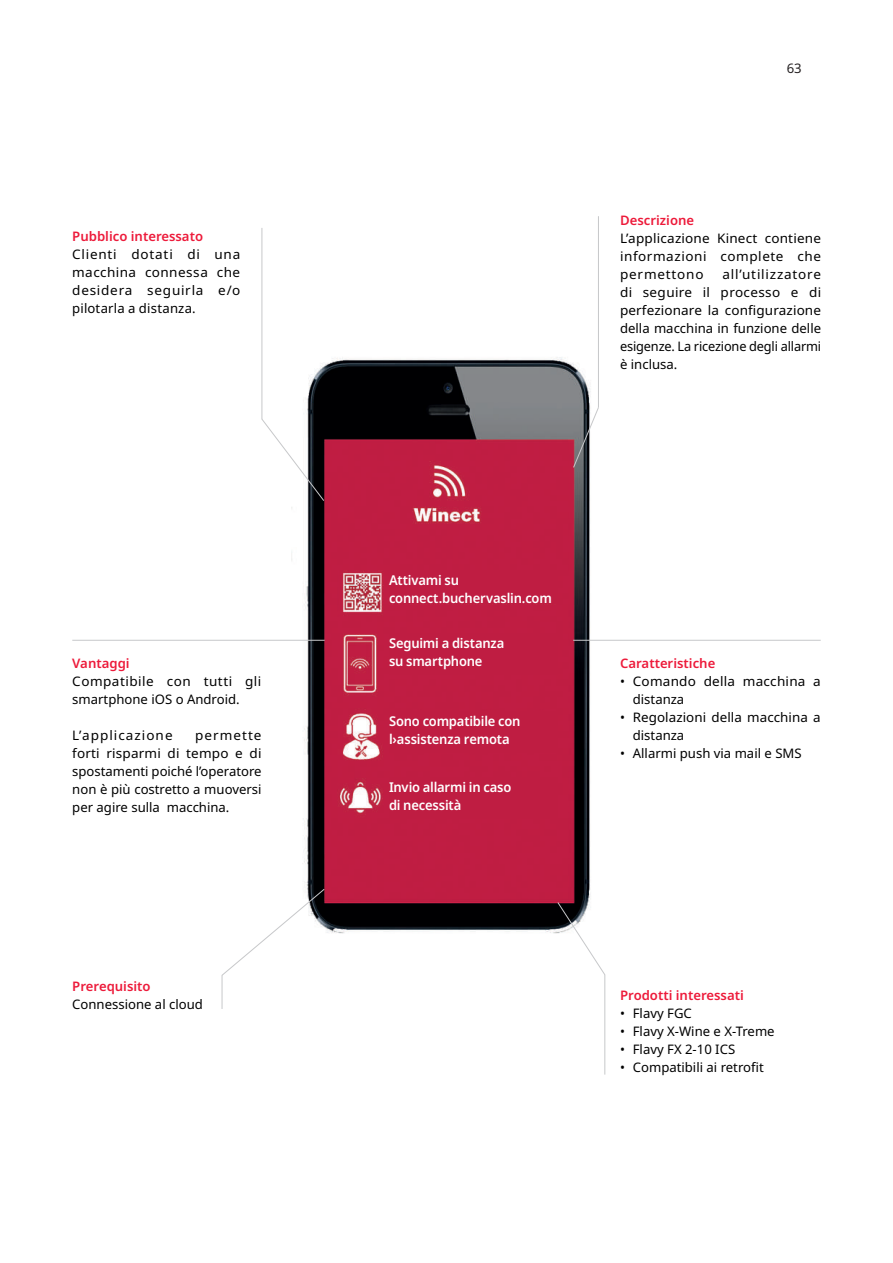
<style>
.page{position:relative;width:893px;height:1263px;background:#fff}
.page>*{position:absolute;margin:0;border:0;box-sizing:border-box;transform-origin:0 0}
.t1{font:600 13.5px/18px "Noto Sans";letter-spacing:-.015em;color:#fff;scale:.96 1}
.t2{font:13.2px/18px "Noto Sans";color:#000;text-align:justify}
.t3{font:600 13.2px "Noto Sans";color:#ed1a3a}
.t4{font:13.2px/18px "Noto Sans";letter-spacing:.035em;color:#000}
.t5{font:13.2px "Noto Sans";letter-spacing:.075em;color:#000}
.t6{font:13.2px "Noto Sans";color:#231f20}
.t7{font:600 9px "Noto Sans";color:#fff}
</style>
<div class="page">
<img style="left:292px;top:357px;width:310px;height:577px">
<hr style="left:72px;top:640px;width:253px;height:1px;background:#c7c8ca">
<hr style="left:573px;top:640px;width:248px;height:1px;background:#c7c8ca">
<hr style="left:598px;top:216px;width:1px;height:191px;background:#c7c8ca">
<hr style="left:262px;top:228px;width:1px;height:191px;background:#c7c8ca">
<hr style="left:222px;top:975px;width:1px;height:34px;background:#c7c8ca">
<hr style="left:604px;top:975px;width:1px;height:99px;background:#c7c8ca">
<svg style="left:221px;top:888px;width:104px;height:88px"></svg>
<svg style="left:557px;top:901px;width:49px;height:75px"></svg>
<svg style="left:573px;top:406px;width:26px;height:62px"></svg>
<svg style="left:261px;top:418px;width:64px;height:84px"></svg>
<div style="left:389px;top:570px;width:168px;height:34px;background:#bf1d42"></div>
<div style="left:389px;top:633px;width:168px;height:41px;background:#bf1d42"></div>
<div style="left:389px;top:712px;width:168px;height:41px;background:#bf1d42"></div>
<div style="left:389px;top:778px;width:168px;height:41px;background:#bf1d42"></div>
<p class="t3" style="left:72px;top:227px;width:132px">Pubblico interessato</p>
<p class="t2" style="left:72px;top:246px;width:169px">Clienti dotati di una macchina connessa che desidera seguirla e/o pilotarla a distanza.</p>
<p class="t3" style="left:72px;top:654px;width:59px">Vantaggi</p>
<p class="t4" style="left:72px;top:673px;width:191px">Compatibile con tutti gli smartphone iOS o Android.</p>
<p class="t5" style="left:72px;top:726px;width:102px">L’applicazione</p>
<p class="t2" style="left:72px;top:727px;width:191px;text-indent:123px">permette forti risparmi di tempo e di spostamenti poiché l’operatore non è più costretto a muoversi per agire sulla macchina.</p>
<p class="t3" style="left:72px;top:977px;width:80px">Prerequisito</p>
<p class="t2" style="left:72px;top:996px;width:132px">Connessione al cloud</p>
<p class="t6" style="left:787px;top:59px;width:17px">63</p>
<p class="t3" style="left:620px;top:211px;width:76px">Descrizione</p>
<p class="t2" style="left:620px;top:230px;width:202px">L’applicazione Kinect contiene informazioni complete che permettono</p>
<p class="t2" style="left:620px;top:266px;width:203px;text-indent:102px">all’utilizzatore di seguire il processo e di perfezionare la configurazione della macchina in funzione delle esigenze. La ricezione degli allarmi è inclusa.</p>
<p class="t1" style="left:389px;top:571px;width:171px">Attivami su connect.buchervaslin.com</p>
<p class="t1" style="left:389px;top:634px;width:122px">Seguimi a distanza su smartphone</p>
<p class="t7" style="left:438px;top:573px;width:4px">-</p>
<p class="t7" style="left:432px;top:636px;width:4px">-</p>
<p class="t1" style="left:389px;top:713px;width:138px">Sono compatibile con l›assistenza remota</p>
<p class="t1" style="left:389px;top:779px;width:129px">Invio allarmi in caso di necessità</p>
<p class="t3" style="left:620px;top:654px;width:97px">Caratteristiche</p>
<p class="t2" style="left:633px;top:673px;width:189px;text-indent:-13px">• Comando della macchina a distanza</p>
<p class="t2" style="left:633px;top:709px;width:189px;text-indent:-13px">• Regolazioni della macchina a distanza</p>
<p class="t2" style="left:620px;top:745px;width:183px">• Allarmi push via mail e SMS</p>
<p class="t3" style="left:620px;top:986px;width:125px">Prodotti interessati</p>
<p class="t2" style="left:620px;top:1005px;width:73px">• Flavy FGC</p>
<p class="t2" style="left:620px;top:1023px;width:156px">• Flavy X-Wine e X-Treme</p>
<p class="t2" style="left:620px;top:1041px;width:117px">• Flavy FX 2-10 ICS</p>
<p class="t2" style="left:620px;top:1059px;width:145px">• Compatibili ai retrofit</p>
</div>
